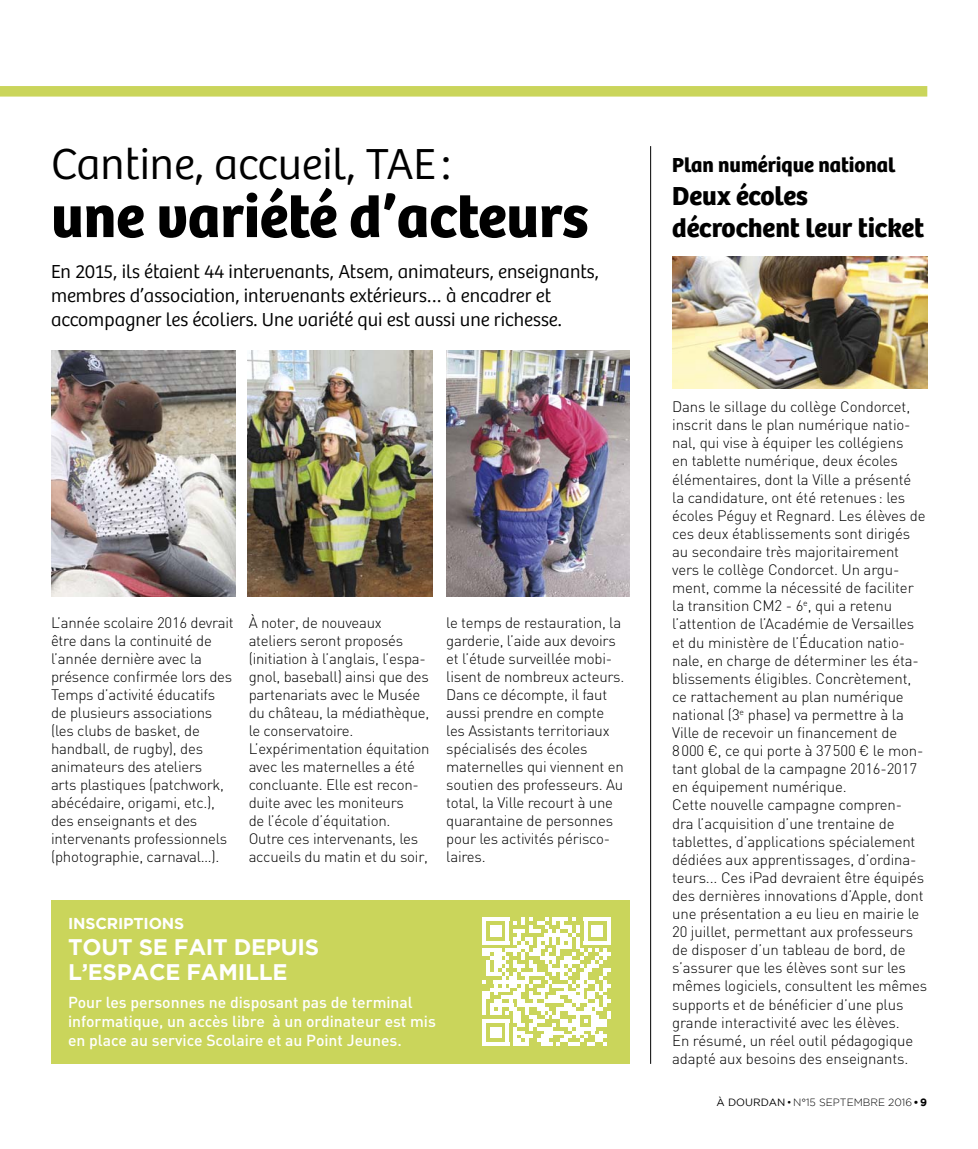
<style>
.page{position:relative;width:978px;height:1149px;background:#fff}
.page>*{position:absolute;margin:0;border:0;box-sizing:border-box;transform-origin:0 0}
.t1{font:700 60px "Bree";color:#000}
.t2{font:300 45px "Bree";color:#000}
.t3{font:700 27px/32.5px "Bree";color:#000}
.t4{font:700 22.5px/25.5px "Gotham";letter-spacing:-.01em;color:#fff}
.t5{font:700 21px "Bree";color:#000}
.t6{font:300 19.5px/24px "Bree";color:#000}
.t7{font:500 15.75px/18.9px "DIN";color:#fff}
.t8{font:700 15.75px "Gotham";letter-spacing:-.01em;color:#fff}
.t9{font:300 15px/18px "DIN";letter-spacing:-.015em;color:#000}
.t10{font:300 10.5px "Gotham";color:#000}
.s1{font-weight:400}
.s2{font-weight:700}
</style>
<div class="page">
<svg style="left:0;top:86px;width:927px;height:11px;background:#ccd661"></svg>
<img style="left:248px;top:350px;width:184px;height:246px">
<img style="left:446px;top:350px;width:183px;height:246px">
<img style="left:51px;top:350px;width:185px;height:246px">
<hr style="left:650px;top:146px;width:1px;height:917px;background:#000">
<div style="left:51px;top:900px;width:578px;height:163px;background:#cad55b"></div>
<svg style="left:482px;top:917px;width:129px;height:128px"></svg>
<svg style="left:584px;top:917px;width:27px;height:3px"></svg>
<img style="left:672px;top:257px;width:255px;height:131px">
<h2 class="t2" style="left:51px;top:146px;width:401px">Cantine, accueil, TAE :</h2>
<h1 class="t1" style="left:51px;top:194px;width:539px">une variété d’acteurs</h1>
<h3 class="t6" style="left:51px;top:261px;width:550px">En 2015, ils étaient 44 intervenants, Atsem, animateurs, enseignants, membres d’association, intervenants extérieurs… à encadrer et accompagner les écoliers. Une variété qui est aussi une richesse.</h3>
<p class="t9" style="left:51px;top:615px;width:184px">L’année scolaire 2016 devrait être dans la continuité de l’année dernière avec la présence confirmée lors des<br>Temps d’activité éducatifs de plusieurs associations (les clubs de basket, de handball, de rugby), des animateurs des ateliers<br>arts plastiques (patchwork, abécédaire, origami, etc.), des enseignants et des intervenants professionnels (photographie, carnaval…).</p>
<p class="t9" style="left:249px;top:615px;width:182px">À noter, de nouveaux ateliers seront proposés (initiation à l’anglais, l’espa&shy;gnol, baseball) ainsi que des partenariats avec le Musée du château, la médiathèque, le conservatoire.<br>L’expérimentation équitation avec les maternelles a été concluante. Elle est recon&shy;duite avec les moniteurs<br>de l’école d’équitation.<br>Outre ces intervenants, les accueils du matin et du soir,</p>
<p class="t9" style="left:446px;top:615px;width:180px">le temps de restauration, la garderie, l’aide aux devoirs et l’étude surveillée mobi&shy;lisent de nombreux acteurs.<br>Dans ce décompte, il faut aussi prendre en compte les Assistants territoriaux spécialisés des écoles maternelles qui viennent en soutien des professeurs. Au total, la Ville recourt à une quarantaine de personnes pour les activités périsco&shy;laires.</p>
<p class="t8" style="left:68px;top:917px;width:118px">INSCRIPTIONS</p>
<h3 class="t4" style="left:68px;top:935px;width:252px">TOUT SE FAIT DEPUIS<br>L’ESPACE FAMILLE</h3>
<p class="t7" style="left:68px;top:994px;width:369px">Pour les personnes ne disposant pas de terminal informatique, un accès libre à un ordinateur est mis en place au service Scolaire et au Point Jeunes.</p>
<h3 class="t5" style="left:672px;top:157px;width:225px">Plan numérique national</h3>
<h3 class="t3" style="left:672px;top:182px;width:253px">Deux écoles décrochent leur ticket</h3>
<p class="t9" style="left:672px;top:399px;width:257px">Dans le sillage du collège Condorcet, inscrit dans le plan numérique natio&shy;nal, qui vise à équiper les collégiens<br>en tablette numérique, deux écoles élémentaires, dont la Ville a présenté<br>la candidature, ont été retenues : les écoles Péguy et Regnard. Les élèves de ces deux établissements sont dirigés au secondaire très majoritairement vers le collège Condorcet. Un argu&shy;ment, comme la nécessité de faciliter la transition CM2 - 6<sup>e</sup>, qui a retenu l’attention de l’Académie de Versailles et du ministère de l’Éducation natio&shy;nale, en charge de déterminer les éta&shy;blissements éligibles. Concrètement, ce rattachement au plan numérique national (3<sup>e</sup> phase) va permettre à la Ville de recevoir un financement de<br>8 000 €, ce qui porte à 37 500 € le mon&shy;tant global de la campagne 2016-2017 en équipement numérique.<br>Cette nouvelle campagne compren&shy;dra l’acquisition d’une trentaine de tablettes, d’applications spécialement dédiées aux apprentissages, d’ordina&shy;teurs... Ces iPad devraient être équipés des dernières innovations d’Apple, dont une présentation a eu lieu en mairie le 20 juillet, permettant aux professeurs de disposer d’un tableau de bord, de s’assurer que les élèves sont sur les mêmes logiciels, consultent les mêmes supports et de bénéficier d’une plus grande interactivité avec les élèves.<br>En résumé, un réel outil pédagogique adapté aux besoins des enseignants.</p>
<p class="t10" style="left:717px;top:1098px;width:212px"><span class="s1">À DOURDAN</span> • N°15 SEPTEMBRE 2016 <span class="s2">• 9</span></p>
</div>
